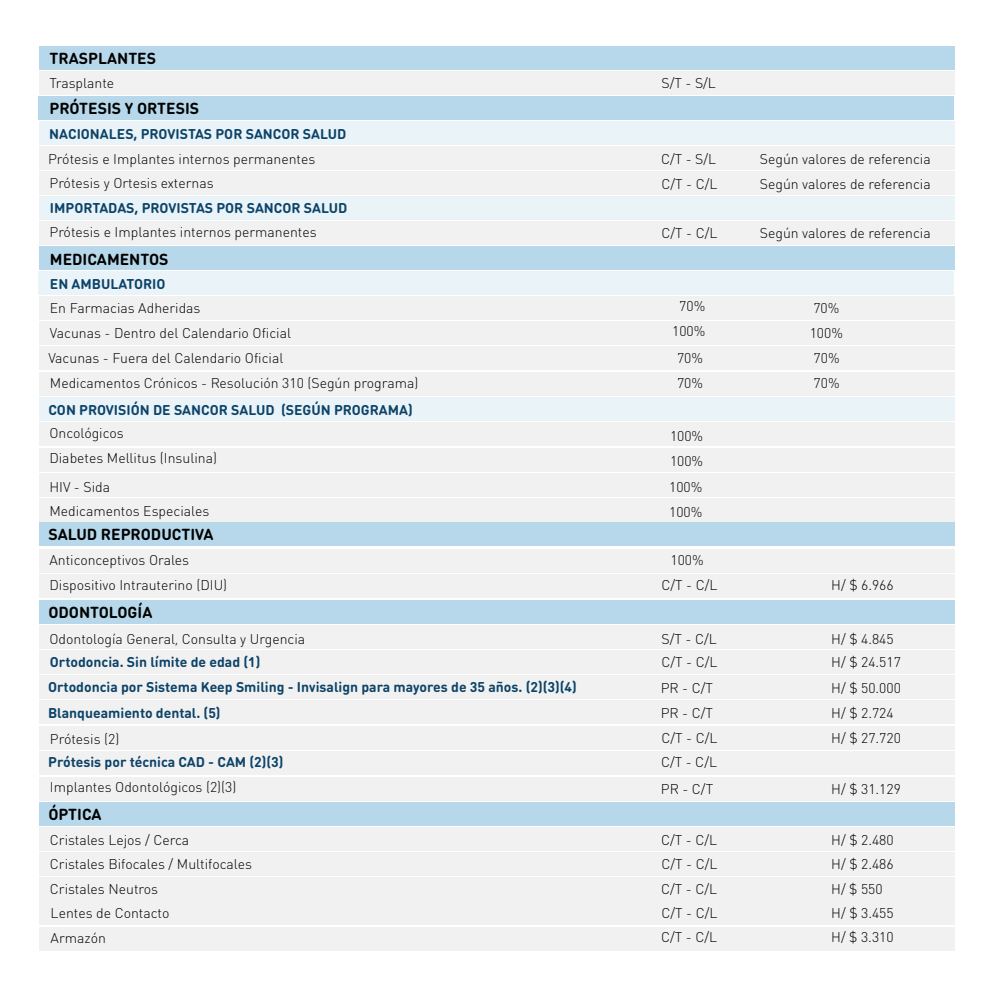
<style>
.page{position:relative;width:993px;height:993px;background:#fff}
.page>*{position:absolute;margin:0;border:0;box-sizing:border-box;transform-origin:0 0}
.t1{font:700 15.75px "DIN Round Pro";color:#010101}
.t2{font:300 14px/24.5px "DIN Round Pro";color:#010101}
.t3{font:700 14px/25.4px "DIN Round Pro";color:#0c4368}
</style>
<div class="page">
<div style="left:39px;top:650px;width:915px;height:23px;background:#f1f1f1"></div>
<div style="left:39px;top:625px;width:915px;height:23px;background:#f1f1f1"></div>
<div style="left:39px;top:574px;width:915px;height:23px;background:#f1f1f1"></div>
<div style="left:39px;top:851px;width:915px;height:23px;background:#f1f1f1"></div>
<div style="left:39px;top:876px;width:915px;height:23px;background:#f1f1f1"></div>
<div style="left:39px;top:901px;width:915px;height:23px;background:#f1f1f1"></div>
<div style="left:39px;top:926px;width:915px;height:23px;background:#f1f1f1"></div>
<div style="left:39px;top:827px;width:915px;height:23px;background:#f1f1f1"></div>
<div style="left:39px;top:725px;width:915px;height:24px;background:#f1f1f1"></div>
<div style="left:39px;top:700px;width:915px;height:23px;background:#f1f1f1"></div>
<div style="left:39px;top:751px;width:915px;height:23px;background:#f1f1f1"></div>
<div style="left:39px;top:776px;width:915px;height:24px;background:#f1f1f1"></div>
<div style="left:39px;top:675px;width:915px;height:23px;background:#f1f1f1"></div>
<div style="left:39px;top:71px;width:915px;height:24px;background:#f1f1f1"></div>
<div style="left:39px;top:172px;width:915px;height:23px;background:#f1f1f1"></div>
<div style="left:39px;top:221px;width:915px;height:23px;background:#f1f1f1"></div>
<div style="left:39px;top:246px;width:915px;height:23px;background:#b6d8ea"></div>
<div style="left:39px;top:296px;width:915px;height:23px;background:#f1f1f1"></div>
<div style="left:39px;top:473px;width:915px;height:23px;background:#f1f1f1"></div>
<div style="left:39px;top:448px;width:915px;height:23px;background:#f1f1f1"></div>
<div style="left:39px;top:498px;width:915px;height:23px;background:#f1f1f1"></div>
<div style="left:39px;top:600px;width:915px;height:23px;background:#b6d8ea"></div>
<div style="left:39px;top:549px;width:915px;height:23px;background:#f1f1f1"></div>
<div style="left:39px;top:346px;width:915px;height:24px;background:#f1f1f1"></div>
<div style="left:39px;top:372px;width:915px;height:23px;background:#f1f1f1"></div>
<div style="left:39px;top:46px;width:915px;height:24px;background:#b6d8ea"></div>
<div style="left:39px;top:397px;width:915px;height:24px;background:#e9f3f8"></div>
<div style="left:39px;top:271px;width:915px;height:23px;background:#e9f3f8"></div>
<div style="left:39px;top:122px;width:915px;height:23px;background:#e9f3f8"></div>
<div style="left:39px;top:196px;width:915px;height:23px;background:#e9f3f8"></div>
<div style="left:39px;top:147px;width:915px;height:23px;background:#f1f1f1"></div>
<div style="left:39px;top:321px;width:915px;height:23px;background:#f1f1f1"></div>
<div style="left:39px;top:522px;width:915px;height:23px;background:#b6d8ea"></div>
<div style="left:39px;top:802px;width:915px;height:23px;background:#b6d8ea"></div>
<div style="left:39px;top:422px;width:915px;height:24px;background:#f1f1f1"></div>
<div style="left:39px;top:97px;width:915px;height:23px;background:#b6d8ea"></div>
<p class="t1" style="left:49px;top:47px;width:108px">TRASPLANTES</p>
<p class="t2" style="left:49px;top:71px;width:66px">Trasplante</p>
<p class="t1" style="left:49px;top:97px;width:151px">PRÓTESIS Y ORTESIS</p>
<p class="t3" style="left:49px;top:121px;width:298px">NACIONALES, PROVISTAS POR SANCOR SALUD</p>
<p class="t2" style="left:48px;top:146px;width:268px">Prótesis e Implantes internos permanentes</p>
<p class="t2" style="left:49px;top:170px;width:165px">Prótesis y Ortesis externas</p>
<p class="t2" style="left:49px;top:219px;width:268px">Prótesis e Implantes internos permanentes</p>
<p class="t3" style="left:50px;top:194px;width:299px">IMPORTADAS, PROVISTAS POR SANCOR SALUD</p>
<p class="t1" style="left:50px;top:248px;width:120px">MEDICAMENTOS</p>
<p class="t3" style="left:50px;top:271px;width:117px">EN AMBULATORIO</p>
<p class="t2" style="left:50px;top:295px;width:242px">En Farmacias Adheridas<br>Vacunas - Dentro del Calendario Oficial</p>
<p class="t2" style="left:48px;top:345px;width:371px;line-height:25px">Vacunas - Fuera del Calendario Oficial<br>Medicamentos Crónicos - Resolución 310 (Según programa)</p>
<p class="t3" style="left:48px;top:397px;width:366px">CON PROVISIÓN DE SANCOR SALUD (SEGÚN PROGRAMA)</p>
<p class="t2" style="left:49px;top:420px;width:169px">Oncológicos<br>Diabetes Mellitus (Insulina)</p>
<p class="t2" style="left:49px;top:474px;width:161px">HIV - Sida<br>Medicamentos Especiales</p>
<p class="t2" style="left:49px;top:547px;width:179px">Anticonceptivos Orales<br>Dispositivo Intrauterino (DIU)</p>
<p class="t1" style="left:48px;top:523px;width:167px">SALUD REPRODUCTIVA</p>
<p class="t1" style="left:48px;top:601px;width:106px">ODONTOLOGÍA</p>
<p class="t2" style="left:49px;top:626px;width:257px">Odontología General, Consulta y Urgencia</p>
<p class="t3" style="left:48px;top:648px;width:530px">Ortodoncia. Sin límite de edad (1)<br>Ortodoncia por Sistema Keep Smiling - Invisalign para mayores de 35 años. (2)(3)(4)<br>Blanqueamiento dental. (5)</p>
<p class="t2" style="left:50px;top:726px;width:71px">Prótesis (2)</p>
<p class="t3" style="left:48px;top:748px;width:237px">Prótesis por técnica CAD - CAM (2)(3)</p>
<p class="t2" style="left:50px;top:774px;width:188px">Implantes Odontológicos (2)(3)</p>
<p class="t1" style="left:48px;top:803px;width:55px">ÓPTICA</p>
<p class="t2" style="left:50px;top:826px;width:203px">Cristales Lejos / Cerca<br>Cristales Bifocales / Multifocales<br>Cristales Neutros</p>
<p class="t2" style="left:51px;top:900px;width:120px">Lentes de Contacto<br>Armazón</p>
<p class="t2" style="left:661px;top:71px;width:56px">S/T - S/L</p>
<p class="t2" style="left:660px;top:146px;width:57px">C/T - S/L</p>
<p class="t2" style="left:661px;top:171px;width:58px">C/T - C/L</p>
<p class="t2" style="left:661px;top:220px;width:58px">C/T - C/L</p>
<p class="t2" style="left:759px;top:146px;width:172px;line-height:25px">Según valores de referencia<br>Según valores de referencia</p>
<p class="t2" style="left:759px;top:220px;width:172px">Según valores de referencia</p>
<p class="t2" style="left:672px;top:293px;width:35px;text-align:center">70%<br>100%</p>
<p class="t2" style="left:676px;top:345px;width:27px">70%<br>70%</p>
<p class="t2" style="left:813px;top:345px;width:27px">70%<br>70%</p>
<p class="t2" style="left:809px;top:295px;width:35px">70%<br>100%</p>
<p class="t2" style="left:669px;top:423px;width:35px">100%<br>100%</p>
<p class="t2" style="left:669px;top:474px;width:35px">100%<br>100%</p>
<p class="t2" style="left:670px;top:547px;width:35px">100%</p>
<p class="t2" style="left:661px;top:572px;width:58px">C/T - C/L</p>
<p class="t2" style="left:661px;top:626px;width:58px;line-height:23.1px">S/T - C/L<br>C/T - C/L</p>
<p class="t2" style="left:660px;top:674px;width:58px;line-height:25.4px">PR - C/T<br>PR - C/T<br>C/T - C/L</p>
<p class="t2" style="left:660px;top:749px;width:58px">C/T - C/L</p>
<p class="t2" style="left:660px;top:776px;width:54px">PR - C/T</p>
<p class="t2" style="left:660px;top:827px;width:58px">C/T - C/L<br>C/T - C/L</p>
<p class="t2" style="left:661px;top:900px;width:58px">C/T - C/L</p>
<p class="t2" style="left:660px;top:875px;width:58px">C/T - C/L</p>
<p class="t2" style="left:660px;top:924px;width:58px">C/T - C/L</p>
<p class="t2" style="left:831px;top:572px;width:64px">H/ $ 6.966</p>
<p class="t2" style="left:831px;top:626px;width:71px;line-height:23.1px">H/ $ 4.845<br>H/ $ 24.517</p>
<p class="t2" style="left:831px;top:674px;width:71px;line-height:25.4px">H/ $ 50.000<br>H/ $ 2.724<br>H/ $ 27.720</p>
<p class="t2" style="left:831px;top:776px;width:71px">H/ $ 31.129</p>
<p class="t2" style="left:830px;top:827px;width:64px">H/ $ 2.480<br>H/ $ 2.486<br>H/ $ 550<br>H/ $ 3.455<br>H/ $ 3.310</p>
</div>
